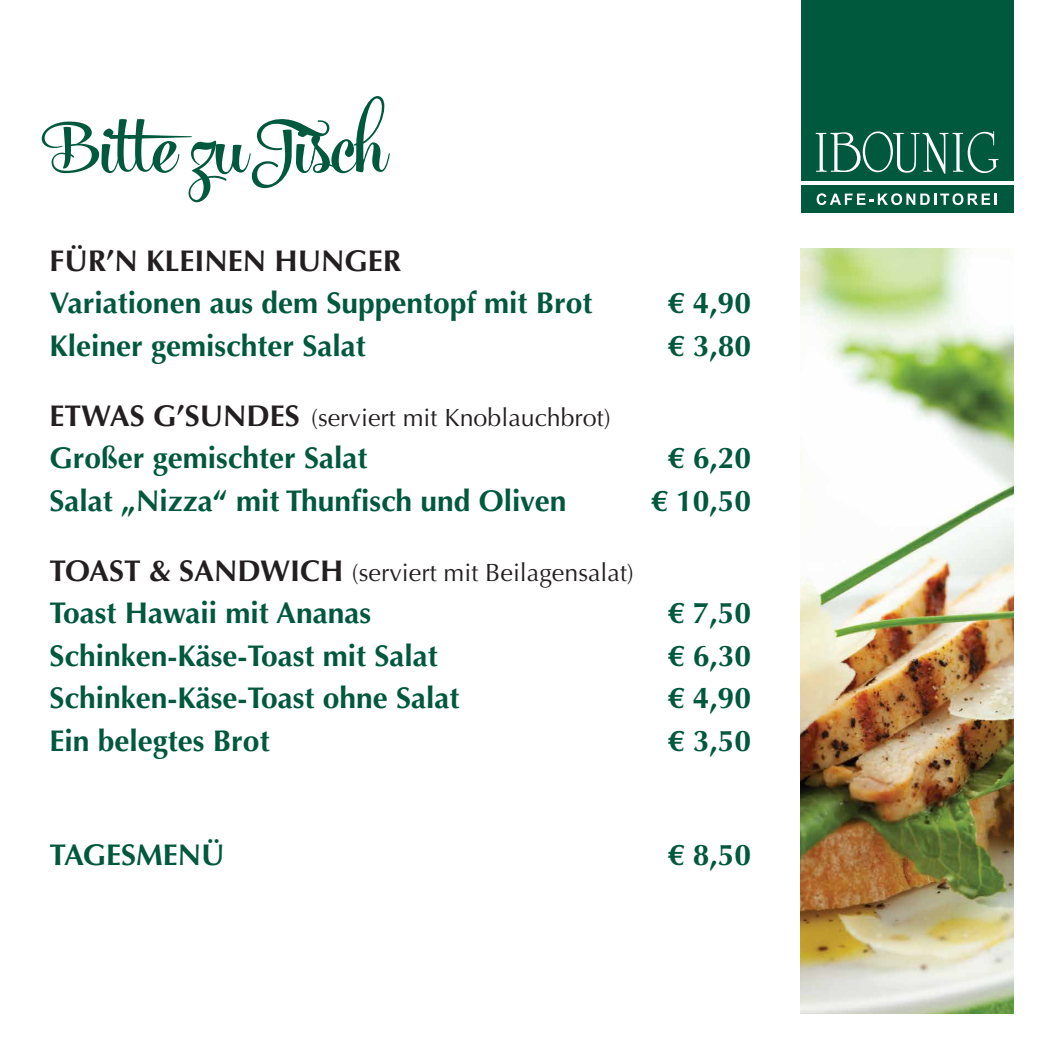
<style>
.page{position:relative;width:1063px;height:1063px;background:#fff}
.page>*{position:absolute;margin:0;border:0;box-sizing:border-box;transform-origin:0 0}
.t1{font:700 87.5px "Mercury Script";color:#00583d}
.t2{font:700 30px "Optima";color:#00583d}
.t3{font:700 30px "Optima";color:#231f20}
.t4{font:25px "Optima";color:#231f20}
.s1{font-weight:700;font-size:30px}
</style>
<div class="page">
<img style="left:801px;top:248px;width:212px;height:765px">
<div style="left:801px;top:0;width:212px;height:181px;background:#00583d"></div>
<div style="left:801px;top:184px;width:212px;height:29px;background:#00583d"></div>
<svg style="left:816px;top:131px;width:182px;height:43px"></svg>
<svg style="left:817px;top:193px;width:180px;height:12px"></svg>
<h1 class="t1" style="left:50px;top:91px;width:338px">Bitte zu Tisch</h1>
<p class="t3" style="left:50px;top:243px;width:353px">FÜR’N KLEINEN HUNGER</p>
<p class="t2" style="left:50px;top:286px;width:544px">Variationen aus dem Suppentopf mit Brot</p>
<p class="t2" style="left:668px;top:286px;width:85px">€ 4,90</p>
<p class="t2" style="left:50px;top:328px;width:318px">Kleiner gemischter Salat</p>
<p class="t2" style="left:668px;top:328px;width:85px">€ 3,80</p>
<p class="t4" style="left:50px;top:403px;width:563px"><span class="s1">ETWAS G’SUNDES</span> (serviert mit Knoblauchbrot)</p>
<p class="t2" style="left:50px;top:441px;width:319px">Großer gemischter Salat</p>
<p class="t2" style="left:668px;top:441px;width:85px">€ 6,20</p>
<p class="t2" style="left:50px;top:483px;width:518px">Salat „Nizza“ mit Thunfisch und Oliven</p>
<p class="t2" style="left:651px;top:483px;width:102px">€ 10,50</p>
<p class="t4" style="left:50px;top:558px;width:586px"><span class="s1">TOAST &amp; SANDWICH</span> (serviert mit Beilagensalat)</p>
<p class="t2" style="left:50px;top:596px;width:323px">Toast Hawaii mit Ananas</p>
<p class="t2" style="left:668px;top:596px;width:85px">€ 7,50</p>
<p class="t2" style="left:50px;top:638px;width:390px">Schinken-Käse-Toast mit Salat</p>
<p class="t2" style="left:668px;top:638px;width:85px">€ 6,30</p>
<p class="t2" style="left:50px;top:681px;width:411px">Schinken-Käse-Toast ohne Salat</p>
<p class="t2" style="left:668px;top:681px;width:85px">€ 4,90</p>
<p class="t2" style="left:50px;top:723px;width:222px">Ein belegtes Brot</p>
<p class="t2" style="left:668px;top:723px;width:85px">€ 3,50</p>
<p class="t2" style="left:50px;top:838px;width:176px">TAGESMENÜ</p>
<p class="t2" style="left:668px;top:838px;width:85px">€ 8,50</p>
</div>
